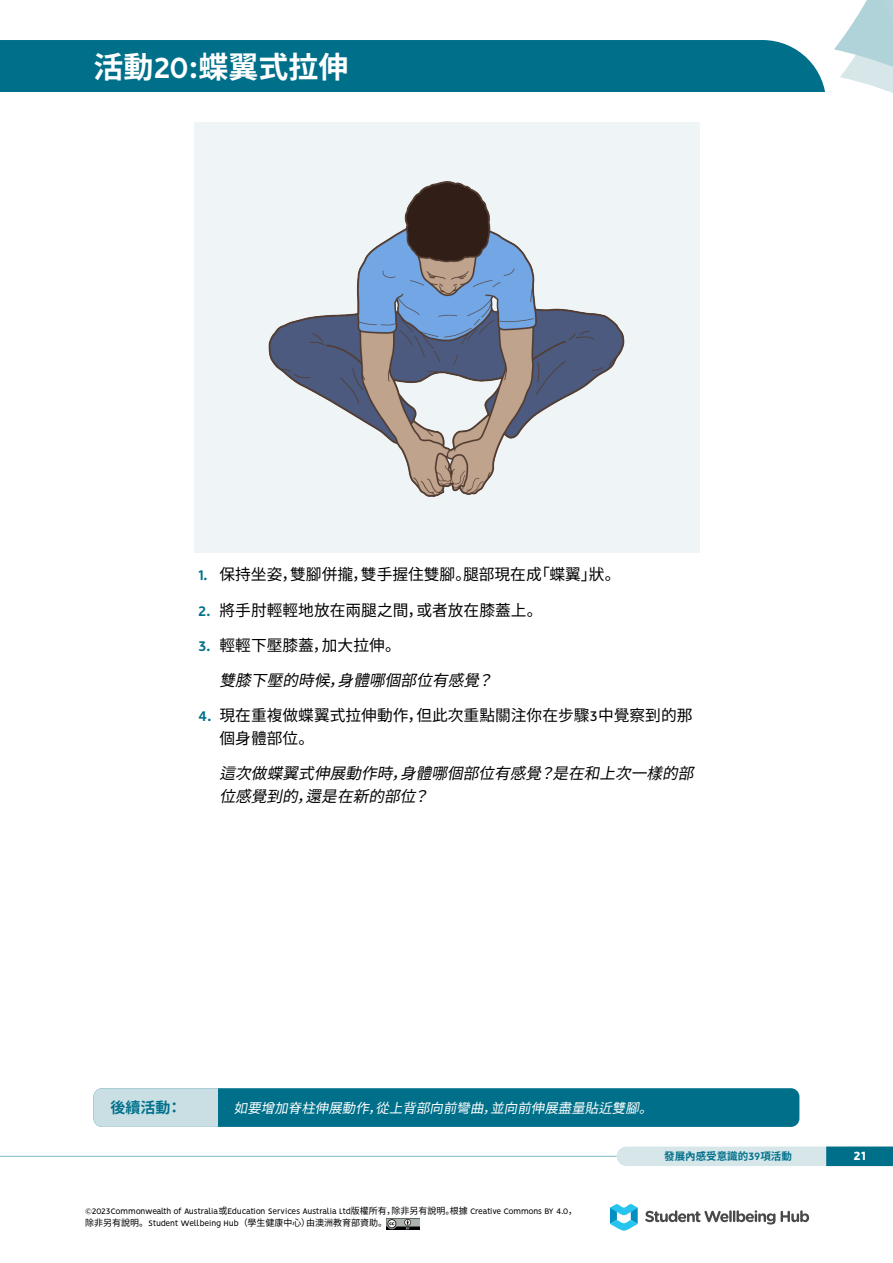
<style>
.page{position:relative;width:893px;height:1263px;background:#fff}
.page>*{position:absolute;margin:0;border:0;box-sizing:border-box;transform-origin:0 0}
.t1{font:700 30px "Noto Sans CJ Kkr";color:#fff}
.t2{font:15.75px/22.5px "Noto Sans CJ Kkr";color:#000}
.t3{font:italic 15.75px/22.5px "Noto Sans CJ Kkr";color:#000}
.t4{font:700 15px "Noto Sans CJ Kkr";color:#00708a}
.t5{font:italic 13.5px "Noto Sans CJ Kkr";color:#fff}
.t6{font:800 13.5px "Vision";color:#fff}
.t7{font:700 10.5px "Noto Sans CJ Kkr";color:#00708a}
.t8{font:9px "Vision";letter-spacing:-.03em;color:#000}
.t9{font:9px "Noto Sans CJ Kkr";color:#000}
.s1{font-family:"Vision";font-size:33px}
.s2{font-family:"Vision";font-weight:700;color:#00708a}
.s3{font-family:"Vision"}
.s4{font-family:"Noto Sans CJ Kkr"}
.s5{font-family:"Vision";font-size:12px}
</style>
<div class="page">
<div style="left:0;top:40px;width:826px;height:51px;background:#00708a"></div>
<svg style="left:834px;top:0;width:59px;height:93px"></svg>
<hr style="left:0;top:1156px;width:893px;height:1px;background:#7ebcc6">
<div style="left:626px;top:1146px;width:267px;height:20px;background:#d6e6e9"></div>
<div style="left:826px;top:1146px;width:67px;height:20px;background:#00708a"></div>
<img style="left:387px;top:1218px;width:32px;height:12px">
<svg style="left:610px;top:1204px;width:28px;height:27px"></svg>
<svg style="left:645px;top:1210px;width:130px;height:14px"></svg>
<svg style="left:781px;top:1210px;width:28px;height:12px"></svg>
<div style="left:94px;top:1088px;width:705px;height:39px;background:#00708a;border-radius:9px"></div>
<div style="left:94px;top:1088px;width:123px;height:39px;background:#c9dfe4"></div>
<img style="left:194px;top:122px;width:505px;height:423px">
<h1 class="t1" style="left:94px;top:50px;width:256px">活動<span class="s1">20:</span>蝶翼式拉伸</h1>
<p class="t2" style="left:198px;top:564px;width:424px"><span class="s2">1.</span> 保持坐姿，雙腳併攏，雙手握住雙腳。腿部現在成「蝶翼」狀。</p>
<p class="t2" style="left:198px;top:599px;width:346px"><span class="s2">2.</span> 將手肘輕輕地放在兩腿之間，或者放在膝蓋上。</p>
<p class="t2" style="left:198px;top:634px;width:204px"><span class="s2">3.</span> 輕輕下壓膝蓋，加大拉伸。</p>
<p class="t3" style="left:219px;top:669px;width:283px">雙膝下壓的時候，身體哪個部位有感覺？</p>
<p class="t2" style="left:219px;top:705px;width:474px;text-indent:-21px"><span class="s2">4.</span> 現在重複做蝶翼式拉伸動作，但此次重點關注你在步驟<span class="s3">3</span>中覺察到的那個身體部位。</p>
<p class="t3" style="left:219px;top:762px;width:483px">這次做蝶翼式伸展動作時，身體哪個部位有感覺？是在和上次一樣的部位感覺到的，還是在新的部位？</p>
<p class="t4" style="left:111px;top:1099px;width:73px">後續活動：</p>
<p class="t5" style="left:234px;top:1100px;width:427px">如要增加脊柱伸展動作，從上背部向前彎曲，並向前伸展盡量貼近雙腳。</p>
<p class="t8" style="left:85px;top:1206px;width:494px">©2023Commonwealth of Australia<span class="s4">或</span>Education Services Australia Ltd<span class="s4">版權所有，除非另有說明。根據</span> Creative Commons BY 4.0<span class="s4">，</span></p>
<p class="t9" style="left:85px;top:1218px;width:304px">除非另有說明。<span class="s3">Student Wellbeing Hub</span>（學生健康中心）由澳洲教育部資助。</p>
<p class="t7" style="left:664px;top:1150px;width:129px">發展內感受意識的<span class="s5">39</span>項活動</p>
<p class="t6" style="left:853px;top:1148px;width:14px">21</p>
</div>
